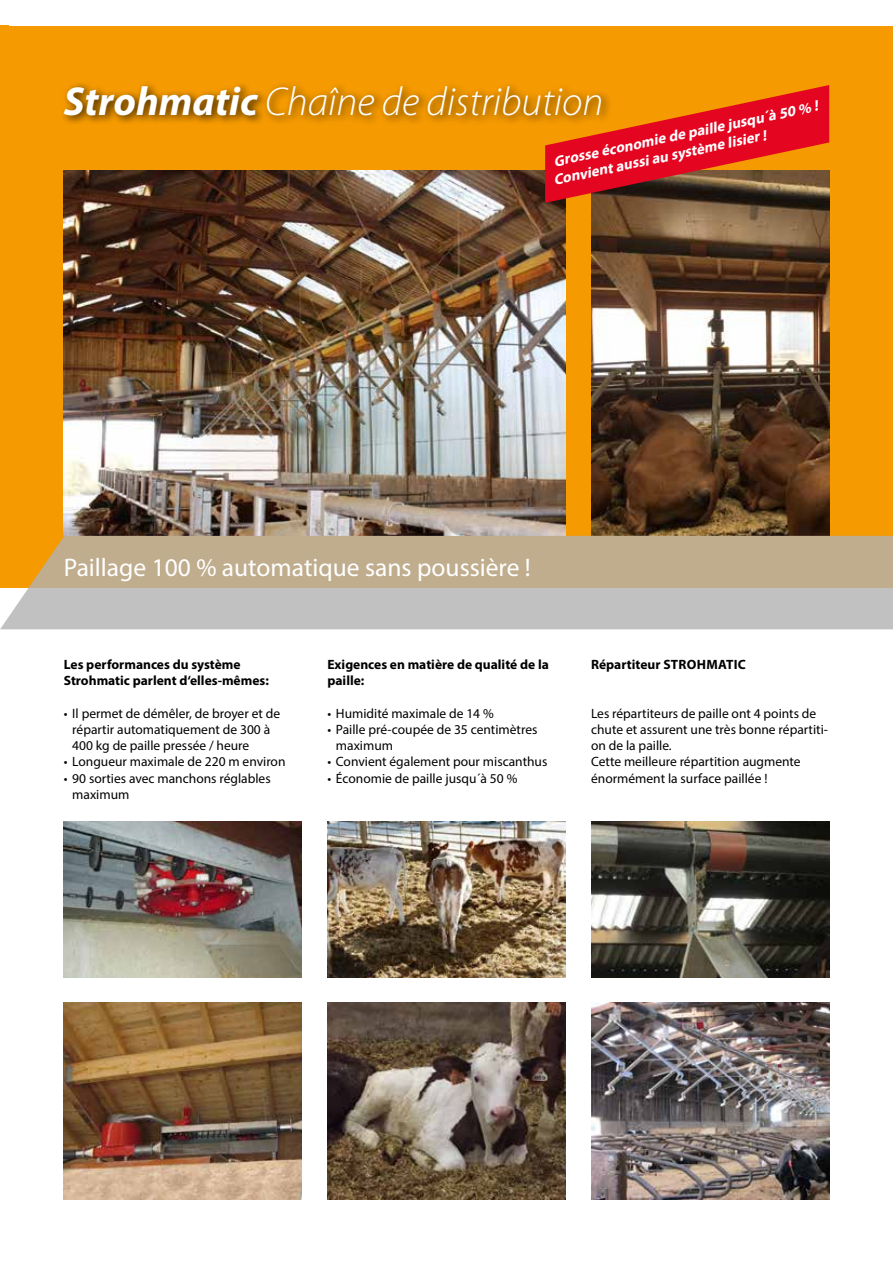
<style>
.page{position:relative;width:893px;height:1263px;background:#fff}
.page>*{position:absolute;margin:0;border:0;box-sizing:border-box;transform-origin:0 0}
.t1{font:italic 300 40.5px "Myriad Pro";color:#fff}
.t2{font:25.5px "Myriad Pro";color:#fff}
.t3{font:italic 700 15px/18px "Myriad Pro";color:#fff}
.t4{font:13.5px/16.2px "Myriad Pro";color:#000}
.t5{font:700 13.5px/16.2px "Myriad Pro";color:#000}
.s1{font-weight:700}
</style>
<div class="page">
<div style="left:0;top:26px;width:893px;height:562px;background:#f59a00"></div>
<img style="left:64px;top:170px;width:502px;height:366px">
<img style="left:591px;top:203px;width:238px;height:333px">
<svg style="left:0;top:536px;width:893px;height:93px;background:#c2b5a0"></svg>
<div style="left:60px;top:81px;width:552px;height:45px;background:#000;opacity:.75"></div>
<svg style="left:545px;top:85px;width:284px;height:118px"></svg>
<img style="left:327px;top:821px;width:239px;height:156px">
<img style="left:327px;top:1003px;width:239px;height:196px">
<img style="left:591px;top:1003px;width:238px;height:196px">
<img style="left:64px;top:821px;width:238px;height:156px">
<img style="left:64px;top:1003px;width:238px;height:196px">
<img style="left:591px;top:821px;width:238px;height:156px">
<h1 class="t1" style="left:64px;top:80px;width:541px"><span class="s1">Strohmatic</span> Chaîne de distribution</h1>
<p class="t3" style="left:548px;top:153px;width:275px;rotate:-12deg">Grosse économie de paille jusqu´à 50 % !<br>Convient aussi au système lisier !</p>
<h2 class="t2" style="left:64px;top:552px;width:468px">Paillage 100 % automatique sans poussière !</h2>
<p class="t5" style="left:64px;top:656px;width:207px">Les performances du système<br>Strohmatic parlent d‘elles-mêmes:</p>
<p class="t4" style="left:72px;top:705px;width:209px;text-indent:-9px">• Il permet de démêler, de broyer et de répartir automatiquement de 300 à<br>400 kg de paille pressée / heure</p>
<p class="t4" style="left:64px;top:754px;width:223px">• Longueur maximale de 220 m environ</p>
<p class="t4" style="left:72px;top:770px;width:200px;text-indent:-9px">• 90 sorties avec manchons réglables maximum</p>
<p class="t5" style="left:327px;top:656px;width:223px">Exigences en matière de qualité de la paille:</p>
<p class="t4" style="left:327px;top:705px;width:168px">• Humidité maximale de 14 %</p>
<p class="t4" style="left:336px;top:721px;width:203px;text-indent:-9px">• Paille pré-coupée de 35 centimètres maximum</p>
<p class="t4" style="left:327px;top:754px;width:221px">• Convient également pour miscanthus</p>
<p class="t4" style="left:327px;top:770px;width:191px">• Économie de paille jusqu´à 50 %</p>
<p class="t5" style="left:591px;top:656px;width:156px">Répartiteur STROHMATIC</p>
<p class="t4" style="left:591px;top:705px;width:238px">Les répartiteurs de paille ont 4 points de chute et assurent une très bonne répartiti&shy;on de la paille.<br>Cette meilleure répartition augmente énormément la surface paillée !</p>
</div>
